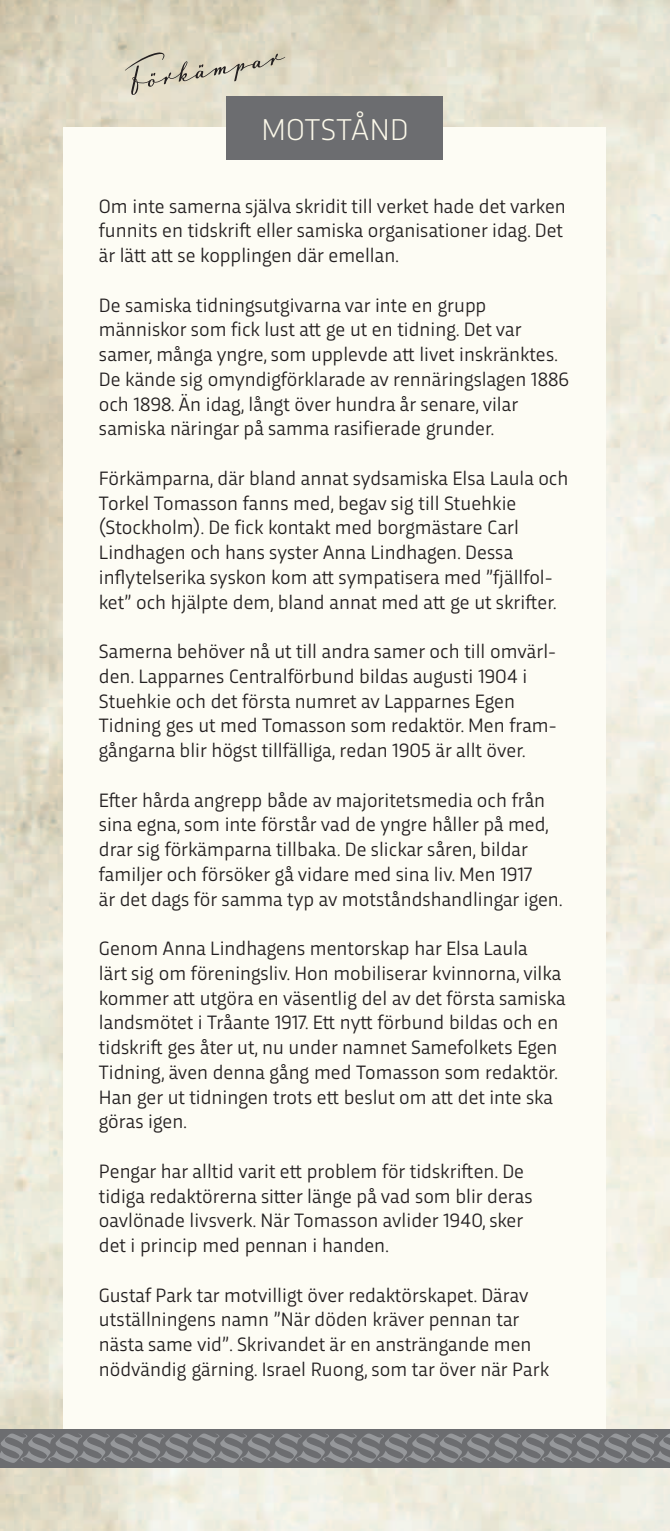
<style>
.page{position:relative;width:670px;height:1531px;background:#fff}
.page>*{position:absolute;margin:0;border:0;box-sizing:border-box;transform-origin:0 0}
.t1{font:45px "Luxus Brut";color:#231f20}
.t2{font:300 31.5px "Trasandina";letter-spacing:.01em;color:#fcf9ea}
.t3{font:20.25px/24.8px "Trasandina";color:#231f20}
</style>
<div class="page">
<div style="left:64px;top:128px;width:542px;height:1301px;background:#fdfcf4"></div>
<div style="left:226px;top:96px;width:217px;height:63px;background:#6c6d70"></div>
<div style="left:0;top:1429px;width:670px;height:38px;background:#6c6d70"></div>
<svg style="left:0;top:1433px;width:670px;height:30px"></svg>
<h1 class="t1" style="left:121px;top:49px;width:163px;rotate:-10deg">Förkämpar</h1>
<h2 class="t2" style="left:261px;top:117px;width:148px">MOTSTÅND</h2>
<p class="t3" style="left:99px;top:196px;width:468px">Om inte samerna själva skridit till verket hade det varken funnits en tidskrift eller samiska organisationer idag. Det är lätt att se kopplingen där emellan.</p>
<p class="t3" style="left:99px;top:295px;width:472px">De samiska tidningsutgivarna var inte en grupp människor som fick lust att ge ut en tidning. Det var samer, många yngre, som upplevde att livet inskränktes.<br>De kände sig omyndigförklarade av rennäringslagen 1886 och 1898. Än idag, långt över hundra år senare, vilar samiska näringar på samma rasifierade grunder.</p>
<p class="t3" style="left:99px;top:468px;width:471px">Förkämparna, där bland annat sydsamiska Elsa Laula och Torkel Tomasson fanns med, begav sig till Stuehkie (Stockholm). De fick kontakt med borgmästare Carl Lindhagen och hans syster Anna Lindhagen. Dessa inflytelserika syskon kom att sympatisera med ”fjällfol&shy;ket” och hjälpte dem, bland annat med att ge ut skrifter.</p>
<p class="t3" style="left:99px;top:641px;width:459px">Samerna behöver nå ut till andra samer och till omvärl&shy;den. Lapparnes Centralförbund bildas augusti 1904 i Stuehkie och det första numret av Lapparnes Egen Tidning ges ut med Tomasson som redaktör. Men fram&shy;gångarna blir högst tillfälliga, redan 1905 är allt över.</p>
<p class="t3" style="left:99px;top:789px;width:465px">Efter hårda angrepp både av majoritetsmedia och från sina egna, som inte förstår vad de yngre håller på med, drar sig förkämparna tillbaka. De slickar såren, bildar familjer och försöker gå vidare med sina liv. Men 1917<br>är det dags för samma typ av motståndshandlingar igen.</p>
<p class="t3" style="left:99px;top:938px;width:468px">Genom Anna Lindhagens mentorskap har Elsa Laula<br>lärt sig om föreningsliv. Hon mobiliserar kvinnorna, vilka kommer att utgöra en väsentlig del av det första samiska landsmötet i Tråante 1917. Ett nytt förbund bildas och en tidskrift ges åter ut, nu under namnet Samefolkets Egen Tidning, även denna gång med Tomasson som redaktör.<br>Han ger ut tidningen trots ett beslut om att det inte ska göras igen.</p>
<p class="t3" style="left:99px;top:1161px;width:435px">Pengar har alltid varit ett problem för tidskriften. De tidiga redaktörerna sitter länge på vad som blir deras oavlönade livsverk. När Tomasson avlider 1940, sker det i princip med pennan i handen.</p>
<p class="t3" style="left:99px;top:1284px;width:452px">Gustaf Park tar motvilligt över redaktörskapet. Därav utställningens namn ”När döden kräver pennan tar nästa same vid”. Skrivandet är en ansträngande men nödvändig gärning. Israel Ruong, som tar över när Park</p>
</div>
